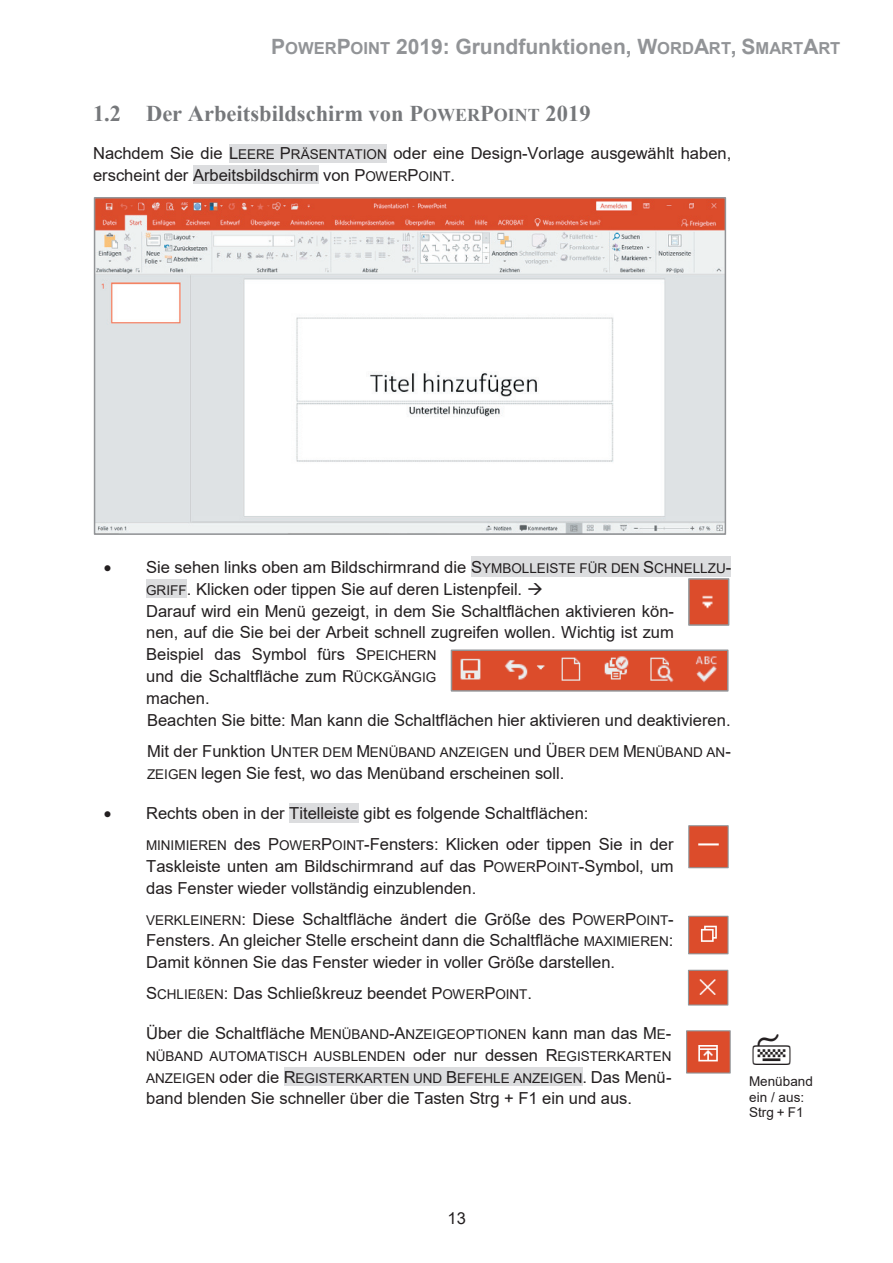
<style>
.page{position:relative;width:893px;height:1263px;background:#fff}
.page>*{position:absolute;margin:0;border:0;box-sizing:border-box;transform-origin:0 0}
.t1{font:700 22.5px "Times New Roman";color:#76787b}
.t2{font:700 21px "Arial";color:#929497}
.t3{font:16.5px/21.9px "Arial";color:#231f20}
.t4{font:13.5px/15.6px "Arial";color:#231f20}
.s1{font-size:16.5px}
.s2{font-size:18px}
.s3{font-size:13.5px}
</style>
<div class="page">
<div style="left:229px;top:144px;width:158px;height:19px;background:#dcdddf"></div>
<div style="left:193px;top:166px;width:126px;height:18px;background:#dcdddf"></div>
<div style="left:471px;top:556px;width:260px;height:21px;background:#dcdddf"></div>
<div style="left:146px;top:579px;width:41px;height:19px;background:#dcdddf"></div>
<div style="left:289px;top:803px;width:70px;height:20px;background:#dcdddf"></div>
<div style="left:284px;top:1067px;width:298px;height:19px;background:#dcdddf"></div>
<img style="left:97px;top:200px;width:626px;height:332px">
<div style="left:94px;top:197px;width:632px;height:338px;border:2px solid #929497"></div>
<img style="left:691px;top:581px;width:35px;height:42px">
<div style="left:688px;top:578px;width:41px;height:48px;border:2px solid #929497"></div>
<img style="left:454px;top:652px;width:271px;height:37px">
<div style="left:451px;top:649px;width:277px;height:43px;border:2px solid #929497"></div>
<img style="left:690px;top:827px;width:37px;height:39px">
<div style="left:688px;top:825px;width:41px;height:43px;border:1px solid #929497"></div>
<img style="left:690px;top:918px;width:36px;height:34px">
<div style="left:688px;top:916px;width:40px;height:38px;border:1px solid #929497"></div>
<img style="left:690px;top:972px;width:36px;height:32px">
<div style="left:688px;top:970px;width:40px;height:36px;border:1px solid #929497"></div>
<img style="left:688px;top:1032px;width:41px;height:40px">
<div style="left:686px;top:1030px;width:45px;height:44px;border:1px solid #929497"></div>
<p class="t2" style="left:271px;top:35px;width:571px">P<span class="s1">OWER</span>P<span class="s1">OINT</span> 2019: Grundfunktionen, W<span class="s1">ORD</span>A<span class="s1">RT</span>, S<span class="s1">MART</span>A<span class="s1">RT</span></p>
<h1 class="t1" style="left:93px;top:101px;width:499px">1.2 Der Arbeitsbildschirm von P<span class="s2">OWER</span>P<span class="s2">OINT</span> 2019</h1>
<p class="t3" style="left:93px;top:143px;width:640px">Nachdem Sie die L<span class="s3">EERE</span> P<span class="s3">RÄSENTATION</span> oder eine Design-Vorlage ausgewählt haben, erscheint der Arbeitsbildschirm von P<span class="s3">OWER</span>P<span class="s3">OINT</span>.</p>
<p class="t3" style="left:146px;top:556px;width:587px">Sie sehen links oben am Bildschirmrand die S<span class="s3">YMBOLLEISTE FÜR DEN</span> S<span class="s3">CHNELLZU</span>-<span class="s3">GRIFF</span>. Klicken oder tippen Sie auf deren Listenpfeil.<br>Darauf wird ein Menü gezeigt, in dem Sie Schaltflächen aktivieren kön-<br>nen, auf die Sie bei der Arbeit schnell zugreifen wollen. Wichtig ist zum Beispiel das Symbol fürs S<span class="s3">PEICHERN<br></span>und die Schaltfläche zum R<span class="s3">ÜCKGÄNGIG<br></span>machen.<br>Beachten Sie bitte: Man kann die Schaltflächen hier aktivieren und deaktivieren.</p>
<p class="t4" style="left:147px;top:744px;width:585px"><span class="s1">Mit der Funktion U</span>NTER DEM <span class="s1">M</span>ENÜBAND ANZEIGEN <span class="s1">und Ü</span>BER DEM <span class="s1">M</span>ENÜBAND AN<span class="s1">-</span></p>
<p class="t3" style="left:147px;top:762px;width:419px"><span class="s3">ZEIGEN</span> legen Sie fest, wo das Menüband erscheinen soll.</p>
<p class="t3" style="left:146px;top:798px;width:529px;line-height:30.8px">Rechts oben in der Titelleiste gibt es folgende Schaltflächen:<br><span class="s3">MINIMIEREN</span> des P<span class="s3">OWER</span>P<span class="s3">OINT</span>-Fensters: Klicken oder tippen Sie in der</p>
<p class="t3" style="left:146px;top:855px;width:529px">Taskleiste unten am Bildschirmrand auf das P<span class="s3">OWER</span>P<span class="s3">OINT</span>-Symbol, um das Fenster wieder vollständig einzublenden.</p>
<p class="t3" style="left:146px;top:908px;width:529px;text-align:justify"><span class="s3">VERKLEINERN</span>: Diese Schaltfläche ändert die Größe des P<span class="s3">OWER</span>P<span class="s3">OINT</span>-Fensters. An gleicher Stelle erscheint dann die Schaltfläche <span class="s3">MAXIMIEREN</span>:<br>Damit können Sie das Fenster wieder in voller Größe darstellen.</p>
<p class="t3" style="left:146px;top:983px;width:387px">S<span class="s3">CHLIEßEN</span>: Das Schließkreuz beendet P<span class="s3">OWER</span>P<span class="s3">OINT</span>.</p>
<p class="t3" style="left:146px;top:1022px;width:527px">Über die Schaltfläche M<span class="s3">ENÜBAND</span>-A<span class="s3">NZEIGEOPTIONEN</span> kann man das M<span class="s3">E</span>-</p>
<p class="t4" style="left:146px;top:1045px;width:527px;line-height:21.8px">NÜBAND AUTOMATISCH AUSBLENDEN <span class="s1">oder nur dessen R</span>EGISTERKARTEN<br>ANZEIGEN <span class="s1">oder die R</span>EGISTERKARTEN UND <span class="s1">B</span>EFEHLE ANZEIGEN<span class="s1">. Das Menü-</span></p>
<p class="t3" style="left:146px;top:1088px;width:487px">band blenden Sie schneller über die Tasten Strg + F1 ein und aus.</p>
<p class="t4" style="left:749px;top:1074px;width:65px">Menüband ein / aus:<br>Strg + F1</p>
<p class="t3" style="left:447px;top:1207px;width:20px">13</p>
</div>
